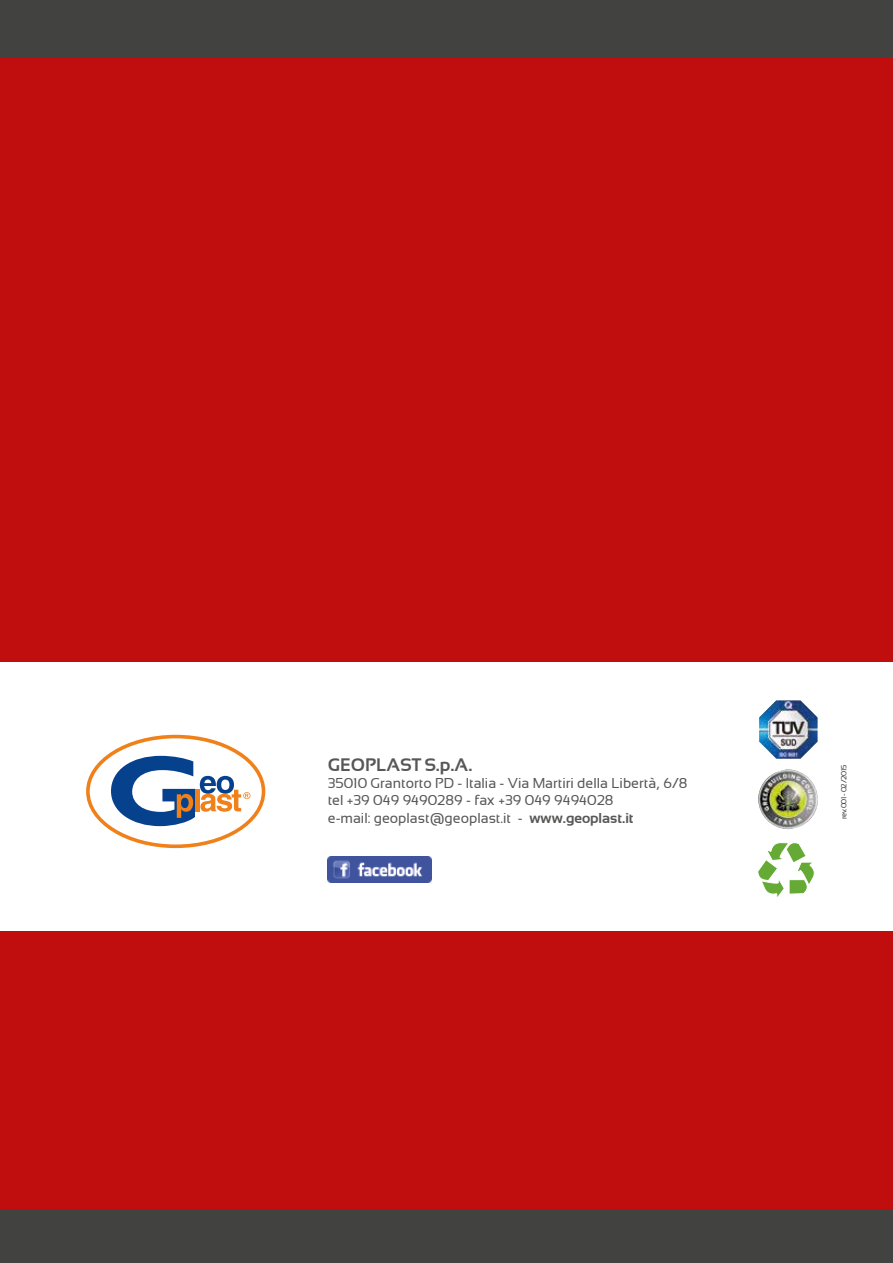
<style>
.page{position:relative;width:893px;height:1263px;background:#fff}
.page>*{position:absolute;margin:0;border:0;box-sizing:border-box;transform-origin:0 0}
.t1{font:700 18px "Sansation";color:#575756}
.t2{font:14.25px/17.1px "Sansation";color:#575756}
.t3{font:7.5px "Sansation";letter-spacing:-.02em;color:#3c3c3b}
.s1{font-weight:700}
</style>
<div class="page">
<div style="left:0;top:58px;width:893px;height:1151px;background:#c00d0e"></div>
<div style="left:0;top:1209px;width:893px;height:54px;background:#424241"></div>
<div style="left:0;top:0;width:893px;height:58px;background:#424241"></div>
<div style="left:0;top:662px;width:893px;height:269px;background:#fff"></div>
<div style="left:86px;top:735px;width:179px;height:113px;border:4px solid #f0801a;border-radius:50%"></div>
<svg style="left:111px;top:756px;width:139px;height:70px"></svg>
<svg style="left:757px;top:842px;width:58px;height:55px"></svg>
<img style="left:758px;top:769px;width:60px;height:60px">
<img style="left:759px;top:700px;width:59px;height:59px">
<img style="left:328px;top:857px;width:103px;height:25px">
<p class="t1" style="left:328px;top:755px;width:146px">GEOPLAST S.p.A.</p>
<p class="t2" style="left:328px;top:775px;width:361px">35010 Grantorto PD - Italia - Via Martiri della Libertà, 6/8 tel +39 049 9490289 - fax +39 049 9494028<br>e-mail: geoplast@geoplast.it - <span class="s1">www.geoplast.it</span></p>
<p class="t3" style="left:840px;top:819px;width:57px;rotate:-90deg">rev.001- 02/2015</p>
</div>
